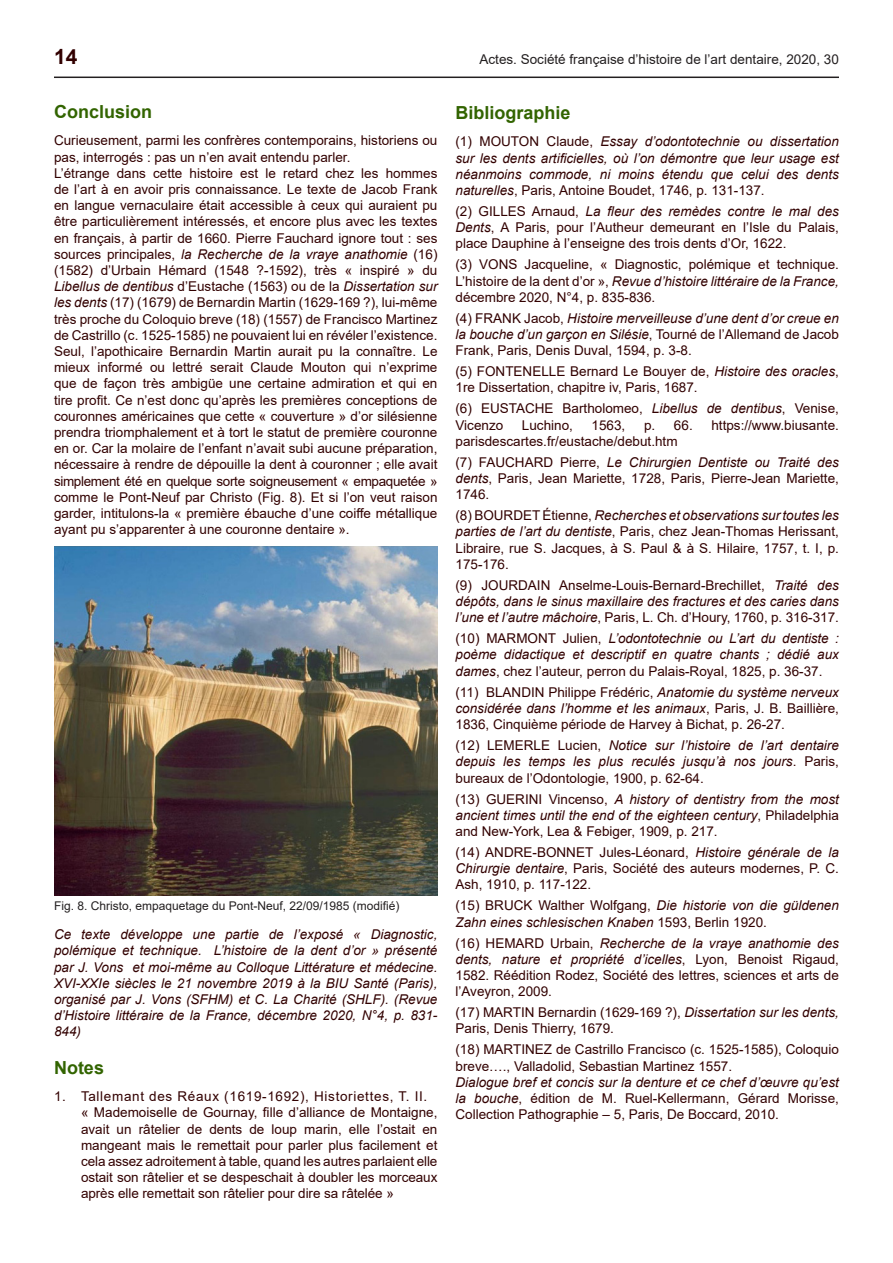
<style>
.page{position:relative;width:893px;height:1263px;background:#fff}
.page>*{position:absolute;margin:0;border:0;box-sizing:border-box;transform-origin:0 0}
.t1{font:700 21px "Arial";color:#320000}
.corps{font:700 18px "Arial";color:#326400}
.corps-2{font:13.5px/16.2px "Arial";color:#320000;text-align:justify}
.corps-3{font:italic 13.5px/16.2px "Arial";color:#320000;text-align:justify}
.t2{font:13.5px "Arial";color:#231f20}
.t3{font:12px "Arial";color:#231f20}
.s1{font-style:italic}
.s2{font-style:normal}
</style>
<div class="page">
<hr style="left:54px;top:77px;width:785px;height:1px;background:#231f20">
<img style="left:54px;top:547px;width:383px;height:348px">
<h1 class="t1" style="left:54px;top:41px;width:25px">14</h1>
<p class="t2" style="left:479px;top:50px;width:361px">Actes. Société française d’histoire de l’art dentaire, 2020, 30</p>
<p class="corps" style="left:54px;top:99px;width:100px">Conclusion</p>
<p class="corps-2" style="left:54px;top:132px;width:385px">Curieusement, parmi les confrères contemporains, historiens ou pas, interrogés : pas un n’en avait entendu parler.</p>
<p class="corps-2" style="left:54px;top:165px;width:385px">L’étrange dans cette histoire est le retard chez les hommes de l’art à en avoir pris connaissance. Le texte de Jacob Frank en langue vernaculaire était accessible à ceux qui auraient pu être particulièrement intéressés, et encore plus avec les textes en français, à partir de 1660. Pierre Fauchard ignore tout : ses sources principales, <span class="s1">la Recherche de la vraye anathomie</span> (16) (1582) d’Urbain Hémard (1548 ?-1592), très « inspiré » du <span class="s1">Libellus de dentibus</span> d’Eustache (1563) ou de la <span class="s1">Dissertation sur les dents</span> (17) (1679) de Bernardin Martin (1629-169 ?), lui-même très proche du Coloquio breve (18) (1557) de Francisco Martinez de Castrillo (c. 1525-1585) ne pouvaient lui en révéler l’existence.<br>Seul, l’apothicaire Bernardin Martin aurait pu la connaître. Le mieux informé ou lettré serait Claude Mouton qui n’exprime que de façon très ambigüe une certaine admiration et qui en tire profit. Ce n’est donc qu’après les premières conceptions de couronnes américaines que cette « couverture » d’or silésienne prendra triomphalement et à tort le statut de première couronne en or. Car la molaire de l’enfant n’avait subi aucune préparation, nécessaire à rendre de dépouille la dent à couronner ; elle avait simplement été en quelque sorte soigneusement « empaquetée » comme le Pont-Neuf par Christo (Fig. 8). Et si l’on veut raison garder, intitulons-la « première ébauche d’une coiffe métallique ayant pu s’apparenter à une couronne dentaire ».</p>
<p class="corps" style="left:455px;top:100px;width:117px">Bibliographie</p>
<p class="corps-3" style="left:455px;top:134px;width:385px"><span class="s2">(1) MOUTON Claude,</span> Essay d’odontotechnie ou dissertation sur les dents artificielles, où l’on démontre que leur usage est néanmoins commode, ni moins étendu que celui des dents naturelles<span class="s2">, Paris, Antoine Boudet, 1746, p. 131-137.</span></p>
<p class="corps-2" style="left:455px;top:203px;width:385px">(2) GILLES Arnaud, <span class="s1">La fleur des remèdes contre le mal des Dents</span>, A Paris, pour l’Autheur demeurant en l’Isle du Palais, place Dauphine à l’enseigne des trois dents d’Or, 1622.</p>
<p class="corps-2" style="left:455px;top:256px;width:385px">(3) VONS Jacqueline, « Diagnostic, polémique et technique.<br>L’histoire de la dent d’or », <span class="s1">Revue d’histoire littéraire de la France, </span>décembre 2020, N°4, p. 835-836.</p>
<p class="corps-2" style="left:455px;top:310px;width:385px">(4) FRANK Jacob, <span class="s1">Histoire merveilleuse d’une dent d’or creue en la bouche d’un garçon en Silésie</span>, Tourné de l’Allemand de Jacob Frank, Paris, Denis Duval, 1594, p. 3-8.</p>
<p class="corps-2" style="left:455px;top:363px;width:385px">(5) FONTENELLE Bernard Le Bouyer de, <span class="s1">Histoire des oracles</span>,<br>1re Dissertation, chapitre iv, Paris, 1687.</p>
<p class="corps-2" style="left:455px;top:400px;width:385px">(6) EUSTACHE Bartholomeo, <span class="s1">Libellus de dentibus</span>, Venise,<br>Vicenzo</p>
<p class="corps-2" style="left:522px;top:417px;width:53px">Luchino,</p>
<p class="corps-2" style="left:592px;top:417px;width:35px">1563,</p>
<p class="corps-2" style="left:644px;top:417px;width:50px">p. 66.</p>
<p class="corps-2" style="left:711px;top:417px;width:129px">https://www.biusante.</p>
<p class="corps-2" style="left:455px;top:433px;width:224px">parisdescartes.fr/eustache/debut.htm</p>
<p class="corps-2" style="left:455px;top:454px;width:385px">(7) FAUCHARD Pierre, <span class="s1">Le Chirurgien Dentiste ou Traité des dents</span>, Paris, Jean Mariette, 1728, Paris, Pierre-Jean Mariette, 1746.</p>
<p class="corps-2" style="left:455px;top:507px;width:385px">(8) BOURDET Étienne, <span class="s1">Recherches et observations sur toutes les parties de l’art du dentiste</span>, Paris, chez Jean-Thomas Herissant, Libraire, rue S. Jacques, à S. Paul &amp; à S. Hilaire, 1757, t. I, p.<br>175-176.</p>
<p class="corps-3" style="left:455px;top:577px;width:385px"><span class="s2">(9) JOURDAIN Anselme-Louis-Bernard-Brechillet,</span> Traité des dépôts, dans le sinus maxillaire des fractures et des caries dans l’une et l’autre mâchoire<span class="s2">, Paris, L. Ch. d’Houry, 1760, p. 316-317.</span></p>
<p class="corps-3" style="left:455px;top:631px;width:385px"><span class="s2">(10) MARMONT Julien,</span> L’odontotechnie ou L’art du dentiste : poème didactique et descriptif en quatre chants ; dédié aux dames<span class="s2">, chez l’auteur, perron du Palais-Royal, 1825, p. 36-37.</span></p>
<p class="corps-2" style="left:455px;top:684px;width:385px">(11) BLANDIN Philippe Frédéric, <span class="s1">Anatomie du système nerveux considérée dans l’homme et les animaux</span>, Paris, J. B. Baillière, 1836, Cinquième période de Harvey à Bichat, p. 26-27.</p>
<p class="corps-3" style="left:455px;top:737px;width:385px"><span class="s2">(12) LEMERLE Lucien,</span> Notice sur l’histoire de l’art dentaire depuis les temps les plus reculés jusqu’à nos jours<span class="s2">. Paris, bureaux de l’Odontologie, 1900, p. 62-64.</span></p>
<p class="corps-3" style="left:455px;top:791px;width:385px"><span class="s2">(13) GUERINI Vincenso,</span> A history of dentistry from the most ancient times until the end of the eighteen century<span class="s2">, Philadelphia and New-York, Lea &amp; Febiger, 1909, p. 217.</span></p>
<p class="corps-2" style="left:455px;top:844px;width:385px">(14) ANDRE-BONNET Jules-Léonard, <span class="s1">Histoire générale de la Chirurgie dentaire</span>, Paris, Société des auteurs modernes, P. C.<br>Ash, 1910, p. 117-122.</p>
<p class="corps-3" style="left:455px;top:898px;width:385px"><span class="s2">(15) BRUCK Walther Wolfgang,</span> Die historie von die güldenen<br>Zahn eines schlesischen Knaben <span class="s2">1593, Berlin 1920.</span></p>
<p class="corps-2" style="left:455px;top:934px;width:385px">(16) HEMARD Urbain, <span class="s1">Recherche de la vraye anathomie des dents, nature et propriété d’icelles</span>, Lyon, Benoist Rigaud, 1582. Réédition Rodez, Société des lettres, sciences et arts de l’Aveyron, 2009.</p>
<p class="corps-2" style="left:455px;top:1004px;width:385px">(17) MARTIN Bernardin (1629-169 ?), <span class="s1">Dissertation sur les dents,<br></span>Paris, Denis Thierry, 1679.</p>
<p class="corps-2" style="left:455px;top:1041px;width:385px">(18) MARTINEZ de Castrillo Francisco (c. 1525-1585), Coloquio breve…., Valladolid, Sebastian Martinez 1557.</p>
<p class="corps-2" style="left:455px;top:1074px;width:385px"><span class="s1">Dialogue bref et concis sur la denture et ce chef d’œuvre qu’est la bouche</span>, édition de M. Ruel-Kellermann, Gérard Morisse, Collection Pathographie – 5, Paris, De Boccard, 2010.</p>
<p class="t3" style="left:54px;top:897px;width:347px">Fig. 8. Christo, empaquetage du Pont-Neuf, 22/09/1985 (modifié)</p>
<p class="corps-3" style="left:54px;top:926px;width:385px">Ce texte développe une partie de l’exposé « Diagnostic, polémique et technique. L’histoire de la dent d’or » présenté par J. Vons et moi-même au Colloque Littérature et médecine.<br>XVI-XXIe siècles le 21 novembre 2019 à la BIU Santé (Paris), organisé par J. Vons (SFHM) et C. La Charité (SHLF). (Revue d’Histoire littéraire de la France, décembre 2020, N°4, p. 831- 844)</p>
<p class="corps" style="left:54px;top:1055px;width:52px">Notes</p>
<p class="corps-2" style="left:81px;top:1088px;width:358px;text-align:left;text-indent:-27px">1. Tallemant des Réaux (1619-1692), Historiettes, T. II. « Mademoiselle de Gournay, fille d’alliance de Montaigne, avait un râtelier de dents de loup marin, elle l’ostait en mangeant mais le remettait pour parler plus facilement et cela assez adroitement à table, quand les autres parlaient elle ostait son râtelier et se despeschait à doubler les morceaux après elle remettait son râtelier pour dire sa râtelée »</p>
</div>
